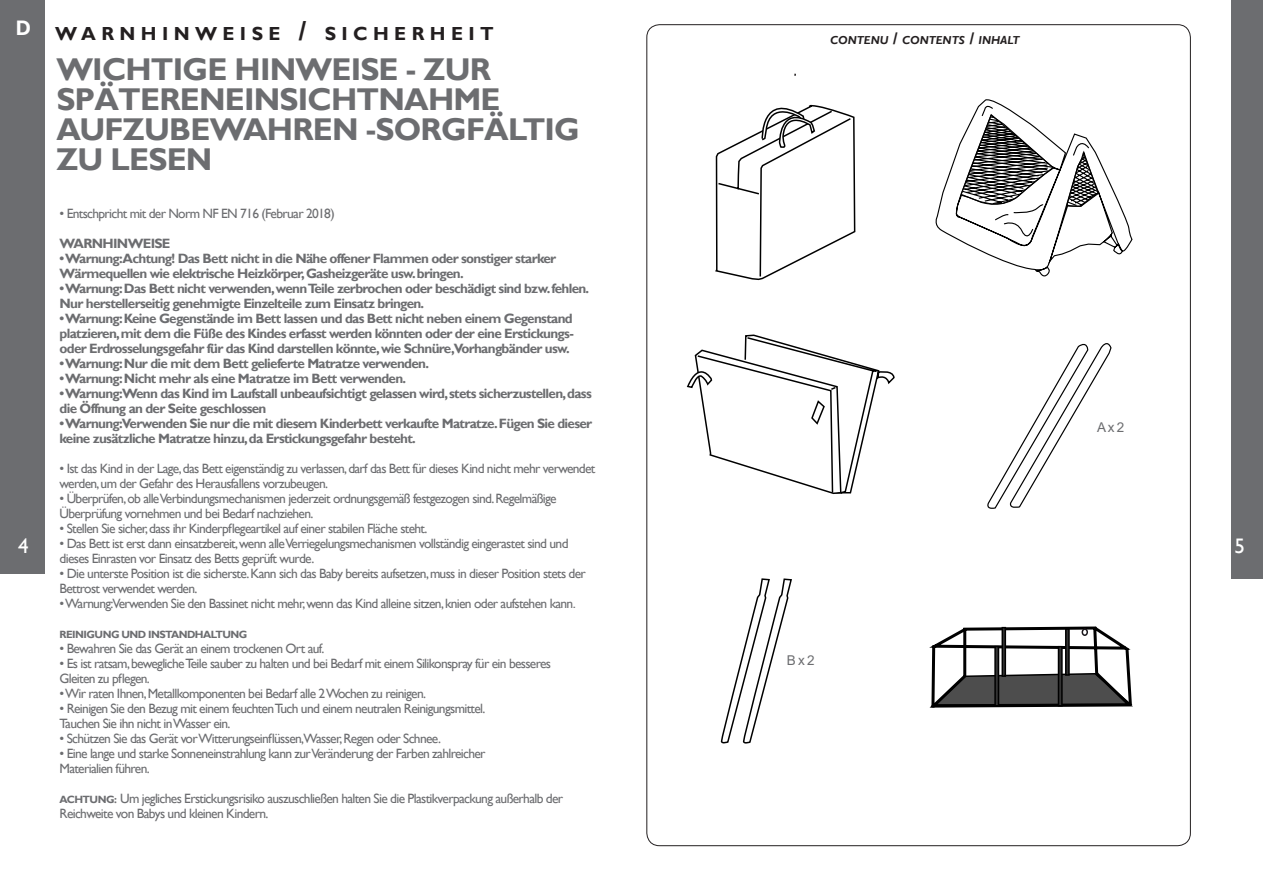
<style>
.page{position:relative;width:1263px;height:893px;background:#fff}
.page>*{position:absolute;margin:0;border:0;box-sizing:border-box;transform-origin:0 0}
.Intro{font:700 31.5px/30px "Gill Sans";letter-spacing:-.025em;color:#6c6d70}
.t1{font:21px "Gill Sans";color:#fff}
.t2{font:700 21px "Gill Sans";color:#fff;scale:.9 1}
.titreavertissement{font:700 18.9px "Gill Sans";letter-spacing:.285em;color:#231f20}
.Intro-2{font:13.5px/15px "Gill Sans";letter-spacing:-.05em;color:#6c6d70}
.Intro-3{font:700 13.5px/15px "Gill Sans";letter-spacing:-.05em;color:#6c6d70}
.Intro-4{font:13.5px "Arial";color:#6c6d70}
.titreint1{font:italic 700 11.55px "Gill Sans";color:#231f20}
.Intro-5{font:700 10.5px "Gill Sans";letter-spacing:-.05em;color:#6c6d70}
.s1{font-size:27px}
.s2{font-family:"Arial"}
.s3{font-weight:700;font-size:10.5px}
.s4{font-size:16.5px}
</style>
<div class="page">
<div style="left:1231px;top:0;width:32px;height:578px;background:#6c6d70"></div>
<div style="left:0;top:0;width:45px;height:574px;background:#6c6d70"></div>
<svg style="left:715px;top:104px;width:141px;height:177px"></svg>
<svg style="left:935px;top:99px;width:198px;height:178px"></svg>
<svg style="left:987px;top:343px;width:125px;height:166px"></svg>
<svg style="left:686px;top:334px;width:209px;height:160px"></svg>
<svg style="left:720px;top:578px;width:72px;height:166px"></svg>
<svg style="left:929px;top:626px;width:204px;height:82px"></svg>
<svg style="left:994px;top:646px;width:5px;height:60px"></svg>
<svg style="left:1058px;top:646px;width:5px;height:60px"></svg>
<svg style="left:1001px;top:627px;width:5px;height:50px"></svg>
<svg style="left:1065px;top:628px;width:5px;height:48px"></svg>
<div style="left:1081px;top:628px;width:7px;height:8px;border:2px solid #1a171c;border-radius:50%"></div>
<p class="t2" style="left:16px;top:16px;width:18px">D</p>
<p class="titreavertissement" style="left:55px;top:22px;width:440px">WARNHINWEISE <span class="s1">/</span> SICHERHEIT</p>
<p class="Intro" style="left:56px;top:56px;width:436px">WICHTIGE HINWEISE - ZUR</p>
<p class="Intro" style="left:56px;top:86px;width:446px">SPÄTERENEINSICHTNAHME</p>
<p class="Intro" style="left:56px;top:116px;width:525px">AUFZUBEWAHREN -SORGFÄLTIG<br>ZU LESEN</p>
<p class="Intro-2" style="left:60px;top:206px;width:277px">• Entschpricht mit der Norm NF EN 716 (Februar 2018)</p>
<p class="Intro-3" style="left:60px;top:236px;width:113px">WARNHINWEISE</p>
<p class="Intro-3" style="left:60px;top:251px;width:498px">• Warnung:Achtung! Das Bett nicht in die Nähe offener Flammen oder sonstiger starker<br>Wärmequellen wie elektrische Heizkörper, Gasheizgeräte usw. bringen.</p>
<p class="Intro-3" style="left:60px;top:281px;width:531px">• Warnung: Das Bett nicht verwenden, wenn Teile zerbrochen oder beschädigt sind bzw. fehlen.<br>Nur herstellerseitig genehmigte Einzelteile zum Einsatz bringen.</p>
<p class="Intro-3" style="left:60px;top:311px;width:516px;text-align:justify">• Warnung: Keine Gegenstände im Bett lassen und das Bett nicht neben einem Gegenstand platzieren, mit dem die Füße des Kindes erfasst werden könnten oder der eine Erstickungs&shy;oder Erdrosselungsgefahr für das Kind darstellen könnte, wie Schnüre,Vorhangbänder usw.</p>
<p class="Intro-3" style="left:60px;top:356px;width:371px">• Warnung: Nur die mit dem Bett gelieferte Matratze verwenden.</p>
<p class="Intro-3" style="left:60px;top:371px;width:348px">• Warnung: Nicht mehr als eine Matratze im Bett verwenden.</p>
<p class="Intro-3" style="left:60px;top:386px;width:534px">• Warnung:Wenn das Kind im Laufstall unbeaufsichtigt gelassen wird, stets sicherzustellen, dass die Öffnung an der Seite geschlossen</p>
<p class="Intro-3" style="left:60px;top:416px;width:534px">• Warnung:Verwenden Sie nur die mit diesem Kinderbett verkaufte Matratze. Fügen Sie dieser keine zusätzliche Matratze hinzu, da Erstickungsgefahr besteht.</p>
<p class="Intro-2" style="left:60px;top:461px;width:537px">• Ist das Kind in der Lage, das Bett eigenständig zu verlassen, darf das Bett für dieses Kind nicht mehr verwendet werden, um der Gefahr des Herausfallens vorzubeugen.</p>
<p class="Intro-2" style="left:60px;top:491px;width:499px">• Überprüfen, ob alle Verbindungsmechanismen jederzeit ordnungsgemäß festgezogen sind. Regelmäßige<br>Überprüfung vornehmen und bei Bedarf nachziehen.</p>
<p class="Intro-2" style="left:60px;top:521px;width:369px">• Stellen Sie sicher, dass ihr Kinderpflegeartikel auf einer stabilen Fläche steht.</p>
<p class="Intro-2" style="left:60px;top:536px;width:510px">• Das Bett ist erst dann einsatzbereit, wenn alle Verriegelungsmechanismen vollständig eingerastet sind und dieses Einrasten vor Einsatz des Betts geprüft wurde.</p>
<p class="Intro-2" style="left:60px;top:566px;width:528px">• Die unterste Position ist die sicherste. Kann sich das Baby bereits aufsetzen, muss in dieser Position stets der<br>Bettrost verwendet werden.</p>
<p class="Intro-2" style="left:60px;top:596px;width:518px">• Warnung:Verwenden Sie den Bassinet nicht mehr, wenn das Kind alleine sitzen, knien oder aufstehen kann<span class="s2">.</span></p>
<p class="Intro-5" style="left:60px;top:628px;width:189px">REINIGUNG UND INSTANDHALTUNG</p>
<p class="Intro-2" style="left:60px;top:641px;width:267px">• Bewahren Sie das Gerät an einem trockenen Ort auf.</p>
<p class="Intro-2" style="left:60px;top:656px;width:493px">• Es ist ratsam, bewegliche Teile sauber zu halten und bei Bedarf mit einem Silikonspray für ein besseres</p>
<p class="Intro-2" style="left:60px;top:671px;width:92px">Gleiten zu pflegen.</p>
<p class="Intro-2" style="left:60px;top:686px;width:368px">• Wir raten Ihnen, Metallkomponenten bei Bedarf alle 2 Wochen zu reinigen.</p>
<p class="Intro-2" style="left:60px;top:701px;width:427px">• Reinigen Sie den Bezug mit einem feuchten Tuch und einem neutralen Reinigungsmittel.</p>
<p class="Intro-2" style="left:60px;top:716px;width:173px">Tauchen Sie ihn nicht in Wasser ein.</p>
<p class="Intro-2" style="left:60px;top:731px;width:383px">• Schützen Sie das Gerät vor Witterungseinflüssen,Wasser, Regen oder Schnee.</p>
<p class="Intro-2" style="left:60px;top:746px;width:428px">• Eine lange und starke Sonneneinstrahlung kann zur Veränderung der Farben zahlreicher</p>
<p class="Intro-2" style="left:60px;top:761px;width:92px">Materialien führen.</p>
<p class="Intro-2" style="left:60px;top:791px;width:505px"><span class="s3">ACHTUNG:</span> Um jegliches Erstickungsrisiko auszuschließen halten Sie die Plastikverpackung außerhalb der<br>Reichweite von Babys und kleinen Kindern.</p>
<p class="t1" style="left:18px;top:533px;width:12px">4</p>
<p class="titreint1" style="left:830px;top:33px;width:191px">CONTENU <span class="s4">/</span> CONTENTS <span class="s4">/</span> INHALT</p>
<p class="Intro-4" style="left:787px;top:651px;width:30px">B x 2</p>
<p class="Intro-4" style="left:1097px;top:418px;width:29px">A x 2</p>
<p class="t1" style="left:1234px;top:533px;width:12px">5</p>
</div>
